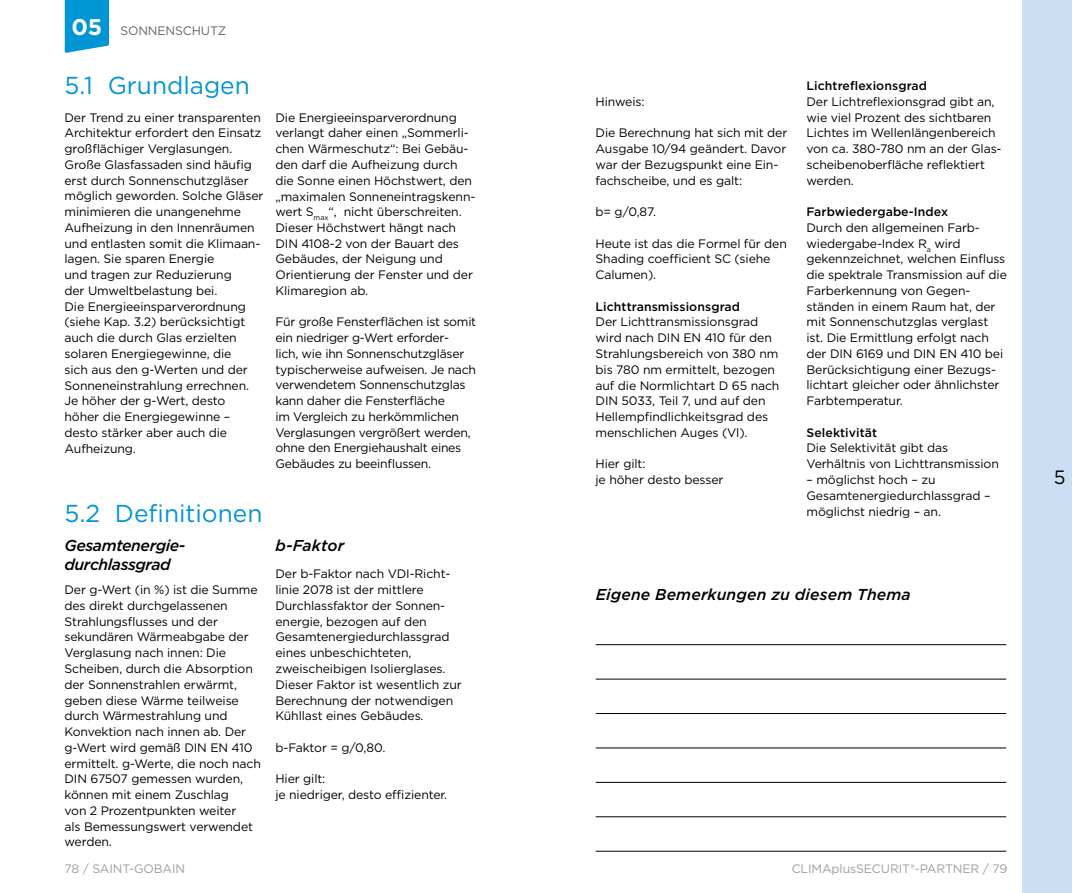
<style>
.page{position:relative;width:1072px;height:893px;background:#fff}
.page>*{position:absolute;margin:0;border:0;box-sizing:border-box;transform-origin:0 0}
.t1{font:24.5px "Gotham";color:#0095d4}
.t2{font:19.25px "Gotham";color:#000}
.t3{font:italic 500 15.75px "Gotham";color:#000}
.t4{font:italic 500 15.75px/19.2px "Gotham";letter-spacing:-.025em;color:#000}
.t5{font:12.25px/15.8px "Gotham";letter-spacing:-.01em;color:#000}
.t6{font:500 12.25px "Gotham";letter-spacing:.01em;color:#000}
.t7{font:12.25px "Gotham";letter-spacing:-.01em;color:#9d9d9c}
.t8{font:12.25px "Gotham";letter-spacing:-.01em;color:#646363}
.s1{font-weight:700;font-size:22.75px;color:#fff}
</style>
<div class="page">
<svg style="left:65px;top:0;width:44px;height:53px;background:#129cd7"></svg>
<hr style="left:595px;top:644px;width:411px;height:1px;background:#000">
<hr style="left:595px;top:679px;width:411px;height:1px;background:#000">
<hr style="left:595px;top:713px;width:411px;height:1px;background:#000">
<hr style="left:595px;top:747px;width:411px;height:1px;background:#000">
<hr style="left:595px;top:782px;width:411px;height:1px;background:#000">
<hr style="left:595px;top:816px;width:411px;height:1px;background:#000">
<hr style="left:595px;top:851px;width:411px;height:1px;background:#000">
<div style="left:1022px;top:0;width:49px;height:893px;background:#cbdef4"></div>
<p class="t8" style="left:71px;top:23px;width:156px"><span class="s1">05</span> SONNENSCHUTZ</p>
<h1 class="t1" style="left:64px;top:70px;width:187px">5.1 Grundlagen</h1>
<p class="t5" style="left:64px;top:109px;width:200px">Der Trend zu einer transparenten<br>Architektur erfordert den Einsatz großflächiger Verglasungen.<br>Große Glasfassaden sind häufig erst durch Sonnenschutzgläser möglich geworden. Solche Gläser minimieren die unangenehme<br>Aufheizung in den Innenräumen und entlasten somit die Klimaan&shy;lagen. Sie sparen Energie<br>und tragen zur Reduzierung<br>der Umweltbelastung bei.<br>Die Energieeinsparverordnung (siehe Kap. 3.2) berücksichtigt auch die durch Glas erzielten solaren Energiegewinne, die<br>sich aus den g-Werten und der<br>Sonneneinstrahlung errechnen.<br>Je höher der g-Wert, desto<br>höher die Energiegewinne – desto stärker aber auch die<br>Aufheizung.</p>
<p class="t5" style="left:275px;top:109px;width:201px">Die Energieeinsparverordnung verlangt daher einen „Sommerli&shy;chen Wärmeschutz“: Bei Gebäu&shy;den darf die Aufheizung durch die Sonne einen Höchstwert, den „maximalen Sonneneintragskenn&shy;wert S<sub>max</sub>“, nicht überschreiten.<br>Dieser Höchstwert hängt nach<br>DIN 4108-2 von der Bauart des<br>Gebäudes, der Neigung und<br>Orientierung der Fenster und der<br>Klimaregion ab.</p>
<p class="t5" style="left:275px;top:314px;width:202px">Für große Fensterflächen ist somit ein niedriger g-Wert erforder-<br>lich, wie ihn Sonnenschutzgläser typischerweise aufweisen. Je nach verwendetem Sonnenschutzglas kann daher die Fensterfläche<br>im Vergleich zu herkömmlichen<br>Verglasungen vergrößert werden, ohne den Energiehaushalt eines<br>Gebäudes zu beeinflussen.</p>
<h1 class="t1" style="left:64px;top:498px;width:199px">5.2 Definitionen</h1>
<p class="t4" style="left:64px;top:535px;width:122px">Gesamtenergie&shy;durchlassgrad</p>
<p class="t5" style="left:64px;top:582px;width:198px">Der g-Wert (in %) ist die Summe des direkt durchgelassenen<br>Strahlungsflusses und der sekundären Wärmeabgabe der<br>Verglasung nach innen: Die<br>Scheiben, durch die Absorption der Sonnenstrahlen erwärmt, geben diese Wärme teilweise durch Wärmestrahlung und<br>Konvektion nach innen ab. Der g-Wert wird gemäß DIN EN 410 ermittelt. g-Werte, die noch nach<br>DIN 67507 gemessen wurden, können mit einem Zuschlag<br>von 2 Prozentpunkten weiter<br>als Bemessungswert verwendet werden.</p>
<p class="t7" style="left:64px;top:861px;width:122px">78 / SAINT-GOBAIN</p>
<p class="t3" style="left:275px;top:535px;width:70px">b-Faktor</p>
<p class="t5" style="left:275px;top:566px;width:188px">Der b-Faktor nach VDI-Richt&shy;linie 2078 ist der mittlere<br>Durchlassfaktor der Sonnen&shy;energie, bezogen auf den<br>Gesamtenergiedurchlassgrad eines unbeschichteten, zweischeibigen Isolierglases.<br>Dieser Faktor ist wesentlich zur<br>Berechnung der notwendigen<br>Kühllast eines Gebäudes.</p>
<p class="t5" style="left:275px;top:739px;width:112px">b-Faktor = g/0,80.</p>
<p class="t5" style="left:275px;top:771px;width:173px">Hier gilt:<br>je niedriger, desto effizienter.</p>
<p class="t5" style="left:595px;top:93px;width:50px">Hinweis:</p>
<p class="t5" style="left:595px;top:125px;width:193px">Die Berechnung hat sich mit der<br>Ausgabe 10/94 geändert. Davor war der Bezugspunkt eine Ein&shy;fachscheibe, und es galt:</p>
<p class="t5" style="left:595px;top:204px;width:62px">b= g/0,87.</p>
<p class="t5" style="left:595px;top:235px;width:193px">Heute ist das die Formel für den<br>Shading coefficient SC (siehe<br>Calumen).</p>
<p class="t6" style="left:595px;top:298px;width:146px">Lichttransmissionsgrad</p>
<p class="t5" style="left:595px;top:314px;width:185px">Der Lichttransmissionsgrad wird nach DIN EN 410 für den<br>Strahlungsbereich von 380 nm bis 780 nm ermittelt, bezogen auf die Normlichtart D 65 nach<br>DIN 5033, Teil 7, und auf den<br>Hellempfindlichkeitsgrad des menschlichen Auges (Vl).</p>
<p class="t5" style="left:595px;top:456px;width:129px">Hier gilt:<br>je höher desto besser</p>
<p class="t6" style="left:806px;top:78px;width:122px">Lichtreflexionsgrad</p>
<p class="t5" style="left:806px;top:93px;width:197px">Der Lichtreflexionsgrad gibt an, wie viel Prozent des sichtbaren<br>Lichtes im Wellenlängenbereich von ca. 380-780 nm an der Glas&shy;scheibenoberfläche reflektiert werden.</p>
<p class="t6" style="left:806px;top:204px;width:143px">Farbwiedergabe-Index</p>
<p class="t5" style="left:806px;top:219px;width:202px">Durch den allgemeinen Farb&shy;wiedergabe-Index R<sub>a</sub> wird gekennzeichnet, welchen Einfluss die spektrale Transmission auf die<br>Farberkennung von Gegen&shy;ständen in einem Raum hat, der mit Sonnenschutzglas verglast ist. Die Ermittlung erfolgt nach der DIN 6169 und DIN EN 410 bei<br>Berücksichtigung einer Bezugs&shy;lichtart gleicher oder ähnlichster<br>Farbtemperatur.</p>
<p class="t6" style="left:806px;top:424px;width:72px">Selektivität</p>
<p class="t5" style="left:806px;top:440px;width:194px">Die Selektivität gibt das<br>Verhältnis von Lichttransmission</p>
<p class="t5" style="left:806px;top:471px;width:185px">– möglichst hoch – zu<br>Gesamtenergiedurchlassgrad – möglichst niedrig – an.</p>
<p class="t3" style="left:595px;top:585px;width:316px">Eigene Bemerkungen zu diesem Thema</p>
<h2 class="t2" style="left:1053px;top:465px;width:13px">5</h2>
<p class="t7" style="left:791px;top:861px;width:217px">CLIMAplusSECURIT®-PARTNER / 79</p>
</div>
